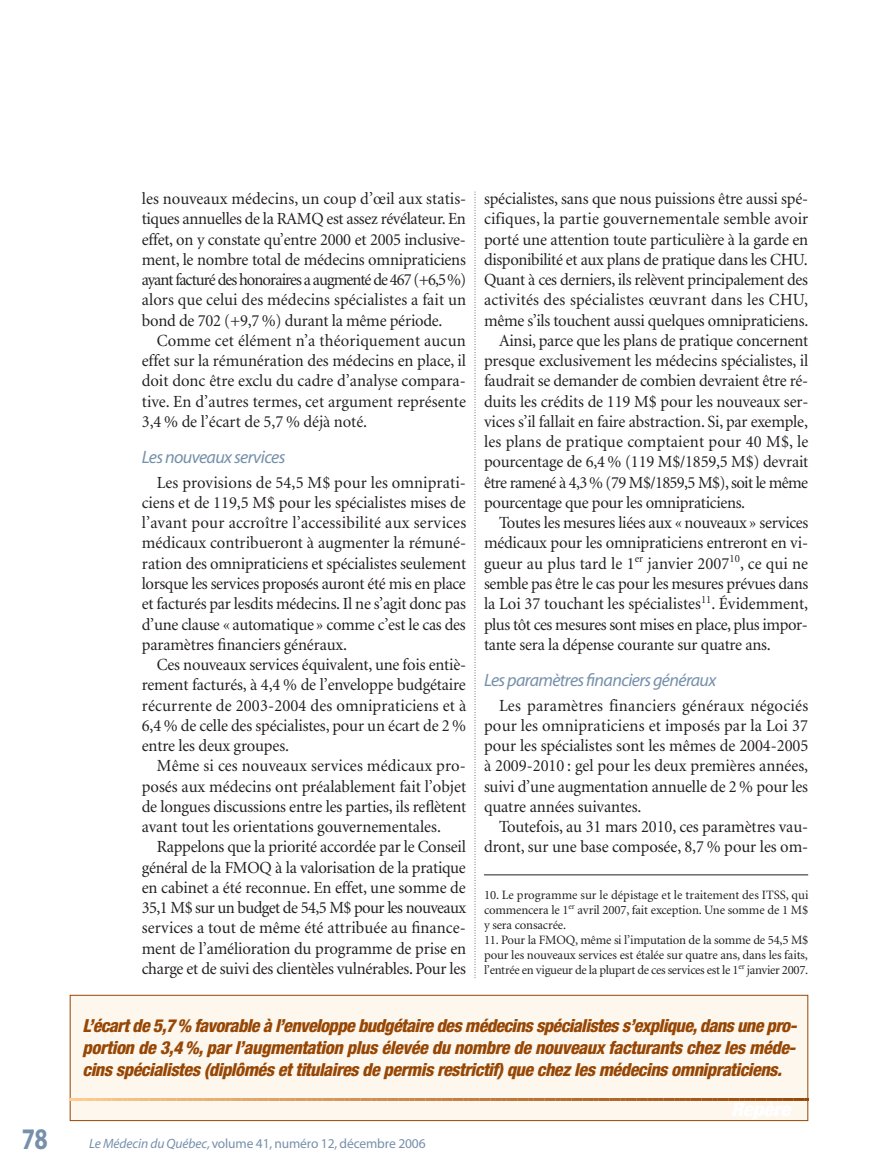
<style>
.page{position:relative;width:878px;height:1175px;background:#fff}
.page>*{position:absolute;margin:0;border:0;box-sizing:border-box;transform-origin:0 0}
.t1{font:700 30px "Myriad";color:#7690ab;scale:.8 1}
.t2{font:italic 800 condensed 18px/21.8px "Helvetica Neue";letter-spacing:-.025em;color:#974705;text-align:justify}
.t3{font:italic 18px "Myriad";letter-spacing:-.035em;color:#7690ab}
.t4{font:17.1px/20.2px "Minion";letter-spacing:-.01em;color:#231f20;text-align:justify}
.t5{font:17.1px "Minion";letter-spacing:.01em;color:#231f20}
.t6{font:17.1px "Minion";letter-spacing:-.035em;color:#231f20}
.t7{font:13.5px "Myriad";letter-spacing:-.01em;color:#7690ab}
.t8{font:12.75px/15px "Minion";letter-spacing:-.02em;color:#231f20;text-align:justify}
.s1{font-style:italic}
</style>
<div class="page">
<svg style="left:474px;top:192px;width:1px;height:786px"></svg>
<div style="left:70px;top:995px;width:737px;height:125px;background:#fef7ed"></div>
<div style="left:70px;top:994px;width:738px;height:126px;border:1px solid #974705"></div>
<svg style="left:70px;top:1098px;width:23px;height:22px"></svg>
<hr style="left:97px;top:1098px;width:2px;height:22px;background:#f9c78a">
<svg style="left:103px;top:1098px;width:109px;height:22px"></svg>
<hr style="left:216px;top:1098px;width:2px;height:22px;background:#e6ae71">
<svg style="left:222px;top:1098px;width:109px;height:22px"></svg>
<hr style="left:335px;top:1098px;width:2px;height:22px;background:#d59559">
<svg style="left:341px;top:1098px;width:255px;height:22px"></svg>
<hr style="left:600px;top:1098px;width:2px;height:22px;background:#b16728">
<svg style="left:606px;top:1098px;width:109px;height:22px"></svg>
<hr style="left:719px;top:1098px;width:2px;height:22px;background:#a25414">
<svg style="left:725px;top:1098px;width:82px;height:22px"></svg>
<hr style="left:484px;top:874px;width:324px;height:1px;background:#231f20">
<h1 class="t1" style="left:22px;top:1127px;width:34px">78</h1>
<p class="t4" style="left:142px;top:190px;width:326px">les nouveaux médecins, un coup d’œil aux statis&shy;tiques annuelles de la RAMQ est assez révélateur. En effet, on y constate qu’entre 2000 et 2005 inclusive&shy;ment, le nombre total de médecins omnipraticiens ayant facturé des honoraires a augmenté de 467 (+6,5%) alors que celui des médecins spécialistes a fait un bond de 702 (+9,7 %) durant la même période.</p>
<p class="t4" style="left:142px;top:332px;width:326px;text-indent:15px">Comme cet élément n’a théoriquement aucun effet sur la rémunération des médecins en place, il doit donc être exclu du cadre d’analyse compara&shy;tive. En d’autres termes, cet argument représente 3,4 % de l’écart de 5,7 % déjà noté.</p>
<p class="t3" style="left:142px;top:450px;width:145px">Les nouveaux services</p>
<p class="t4" style="left:142px;top:473px;width:326px;text-indent:15px">Les provisions de 54,5 M$ pour les omniprati&shy;ciens et de 119,5 M$ pour les spécialistes mises de l’avant pour accroître l’accessibilité aux services médicaux contribueront à augmenter la rémuné&shy;ration des omnipraticiens et spécialistes seulement lorsque les services proposés auront été mis en place et facturés par lesdits médecins. Il ne s’agit donc pas d’une clause « automatique » comme c’est le cas des paramètres financiers généraux.</p>
<p class="t4" style="left:142px;top:656px;width:326px;text-indent:15px">Ces nouveaux services équivalent, une fois entiè&shy;rement facturés, à 4,4 % de l’enveloppe budgétaire récurrente de 2003-2004 des omnipraticiens et à 6,4 % de celle des spécialistes, pour un écart de 2 % entre les deux groupes.</p>
<p class="t4" style="left:142px;top:757px;width:326px;text-indent:15px">Même si ces nouveaux services médicaux pro&shy;posés aux médecins ont préalablement fait l’objet de longues discussions entre les parties, ils reflètent avant tout les orientations gouvernementales.</p>
<p class="t4" style="left:142px;top:838px;width:326px;text-indent:15px">Rappelons que la priorité accordée par le Conseil général de la FMOQ à la valorisation de la pratique en cabinet a été reconnue. En effet, une somme de 35,1 M$ sur un budget de 54,5 M$ pour les nouveaux services a tout de même été attribuée au finance&shy;ment de l’amélioration du programme de prise en charge et de suivi des clientèles vulnérables. Pour les</p>
<p class="t4" style="left:484px;top:190px;width:326px">spécialistes, sans que nous puissions être aussi spé-</p>
<p class="t5" style="left:484px;top:212px;width:326px">cifiques, la partie gouvernementale semble avoir</p>
<p class="t4" style="left:484px;top:230px;width:326px">porté une attention toute particulière à la garde en</p>
<p class="t4" style="left:484px;top:251px;width:325px">disponibilité et aux plans de pratique dans les CHU.</p>
<p class="t4" style="left:484px;top:271px;width:325px">Quant à ces derniers, ils relèvent principalement des</p>
<p class="t5" style="left:484px;top:293px;width:326px">activités des spécialistes œuvrant dans les CHU,</p>
<p class="t4" style="left:484px;top:311px;width:326px">même s’ils touchent aussi quelques omnipraticiens.</p>
<p class="t4" style="left:499px;top:332px;width:311px">Ainsi, parce que les plans de pratique concernent</p>
<p class="t4" style="left:484px;top:352px;width:326px">presque exclusivement les médecins spécialistes, il</p>
<p class="t4" style="left:484px;top:372px;width:325px">faudrait se demander de combien devraient être ré-</p>
<p class="t4" style="left:484px;top:392px;width:326px">duits les crédits de 119 M$ pour les nouveaux ser-</p>
<p class="t4" style="left:484px;top:413px;width:325px">vices s’il fallait en faire abstraction. Si, par exemple,</p>
<p class="t5" style="left:484px;top:435px;width:326px">les plans de pratique comptaient pour 40 M$, le</p>
<p class="t4" style="left:484px;top:453px;width:326px">pourcentage de 6,4 % (119 M$/1859,5 M$) devrait</p>
<p class="t6" style="left:484px;top:475px;width:325px">être ramené à 4,3% (79 M$/1859,5 M$), soit le même</p>
<p class="t4" style="left:484px;top:494px;width:263px">pourcentage que pour les omnipraticiens.</p>
<p class="t4" style="left:499px;top:514px;width:311px">Toutes les mesures liées aux « nouveaux » services</p>
<p class="t4" style="left:484px;top:534px;width:325px">médicaux pour les omnipraticiens entreront en vi-</p>
<p class="t4" style="left:484px;top:554px;width:326px">gueur au plus tard le 1<sup>er</sup> janvier 2007<sup>10</sup>, ce qui ne</p>
<p class="t4" style="left:484px;top:575px;width:326px">semble pas être le cas pour les mesures prévues dans</p>
<p class="t4" style="left:484px;top:595px;width:326px">la Loi 37 touchant les spécialistes<sup>11</sup>. Évidemment,</p>
<p class="t4" style="left:484px;top:615px;width:325px">plus tôt ces mesures sont mises en place, plus impor-</p>
<p class="t4" style="left:484px;top:635px;width:288px">tante sera la dépense courante sur quatre ans.</p>
<p class="t3" style="left:484px;top:673px;width:234px">Les paramètres financiers généraux</p>
<p class="t4" style="left:484px;top:696px;width:326px;text-indent:15px">Les paramètres financiers généraux négociés pour les omnipraticiens et imposés par la Loi 37 pour les spécialistes sont les mêmes de 2004-2005 à 2009-2010 : gel pour les deux premières années, suivi d’une augmentation annuelle de 2 % pour les quatre années suivantes.</p>
<p class="t4" style="left:484px;top:818px;width:326px;text-align:right">Toutefois, au 31 mars 2010, ces paramètres vau&shy;dront, sur une base composée, 8,7 % pour les om-</p>
<p class="t8" style="left:484px;top:888px;width:326px">10. Le programme sur le dépistage et le traitement des ITSS, qui commencera le 1<sup>er</sup> avril 2007, fait exception. Une somme de 1 M$ y sera consacrée.</p>
<p class="t8" style="left:484px;top:933px;width:326px">11. Pour la FMOQ, même si l’imputation de la somme de 54,5 M$ pour les nouveaux services est étalée sur quatre ans, dans les faits, l’entrée en vigueur de la plupart de ces services est le 1<sup>er</sup> janvier 2007.</p>
<p class="t2" style="left:82px;top:1016px;width:716px">L’écart de 5,7% favorable à l’enveloppe budgétaire des médecins spécialistes s’explique, dans une pro&shy;portion de 3,4 %, par l’augmentation plus élevée du nombre de nouveaux facturants chez les méde&shy;cins spécialistes (diplômés et titulaires de permis restrictif) que chez les médecins omnipraticiens.</p>
<p class="t7" style="left:89px;top:1138px;width:338px"><span class="s1">Le Médecin du Québec,</span>volume 41, numéro 12, décembre 2006</p>
</div>
